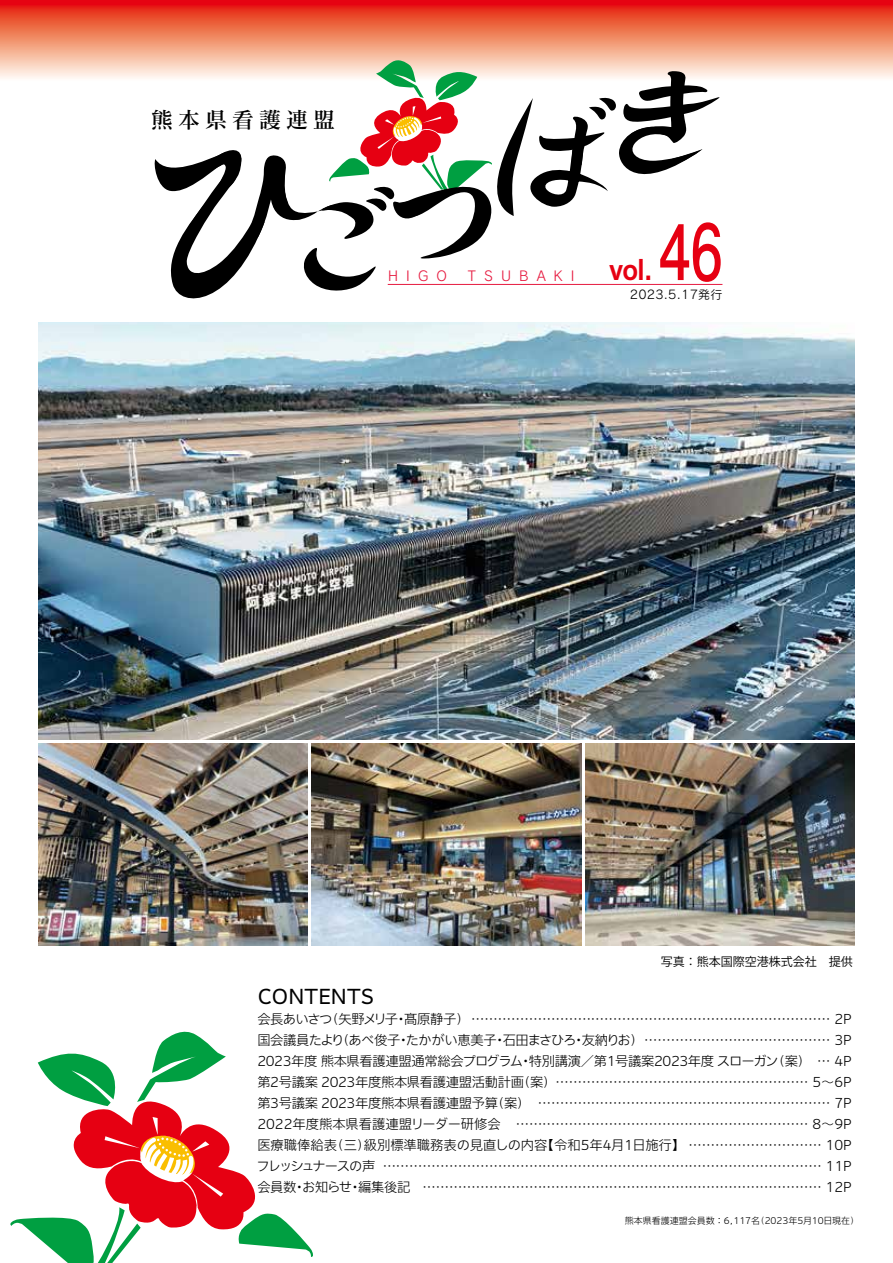
<style>
.page{position:relative;width:893px;height:1263px;background:#fff}
.page>*{position:absolute;margin:0;border:0;box-sizing:border-box;transform-origin:0 0}
.t1{font:700 76.5px "Futo Go B101 Pro";color:#e60012;scale:.74 1}
.t2{font:27px "Rodin Pro B";color:#e60012;scale:.9 1}
.t3{font:22.5px "Matisse Pro DB";letter-spacing:.2em;color:#000}
.t4{font:100 19.95px "Iwa UCDA Goth Std";letter-spacing:.01em;color:#000}
.t5{font:13.5px "Rodin Pro M";letter-spacing:.6em;color:#e61a3f}
.t6{font:300 13.35px/21px "Iwa UCDA Goth Std";letter-spacing:-.025em;color:#000;text-align:right}
.t7{font:12px "Koz Go Pro";color:#000}
.t8{font:12px "Rodin Pro M";letter-spacing:.02em;color:#000}
.t9{font:300 9px "Iwa UCDA Goth Std";color:#000}
</style>
<div class="page">
<img style="left:38px;top:322px;width:817px;height:418px">
<svg style="left:0;top:0;width:893px;height:79px;background:#ef795e"></svg>
<svg style="left:10px;top:1031px;width:303px;height:232px"></svg>
<hr style="left:388px;top:284px;width:334px;height:1px;background:#e61a3f">
<svg style="left:153px;top:58px;width:568px;height:241px"></svg>
<img style="left:38px;top:743px;width:270px;height:202px">
<img style="left:312px;top:743px;width:269px;height:202px">
<img style="left:585px;top:743px;width:270px;height:202px">
<h3 class="t3" style="left:151px;top:106px;width:186px">熊本県看護連盟</h3>
<p class="t5" style="left:388px;top:267px;width:60px">HIGO</p>
<p class="t5" style="left:468px;top:267px;width:108px">TSUBAKI</p>
<h2 class="t2" style="left:609px;top:252px;width:49px">vol.</h2>
<h1 class="t1" style="left:659px;top:190px;width:87px">46</h1>
<p class="t8" style="left:630px;top:287px;width:94px">2023.5.17発行</p>
<h3 class="t4" style="left:258px;top:982px;width:118px">CONTENTS</h3>
<p class="t7" style="left:661px;top:954px;width:193px">写真：熊本国際空港株式会社　提供</p>
<p class="t6" style="left:257px;top:1008px;width:597px;text-align:left">会長あいさつ（矢野メリ子・髙原静子）……………………………………………………………………… 2P国会議員たより（あべ俊子・たかがい恵美子・石田まさひろ・友納りお）…………………………………… 3P 2023年度 熊本県看護連盟通常総会プログラム・特別講演／第1号議案2023年度 スローガン（案）<br>第2号議案 2023年度熊本県看護連盟活動計画（案）………………………………………………… 5～6P第3号議案 2023年度熊本県看護連盟予算（案）<br>2022年度熊本県看護連盟リーダー研修会<br>医療職俸給表（三）級別標準職務表の見直しの内容【令和5年4月1日施行】 ………………………… 10Pフレッシュナースの声<br>会員数・お知らせ・編集後記</p>
<p class="t6" style="left:817px;top:1050px;width:36px">… 4P</p>
<p class="t6" style="left:516px;top:1092px;width:338px">………………………………………………………… 7P ………………………………………………………… 8～9P</p>
<p class="t6" style="left:383px;top:1155px;width:471px">……………………………………………………………………………………… 11P ……………………………………………………………………………… 12P</p>
<p class="t9" style="left:625px;top:1214px;width:236px">熊本県看護連盟会員数：6,117名（2023年5月10日現在）</p>
</div>
